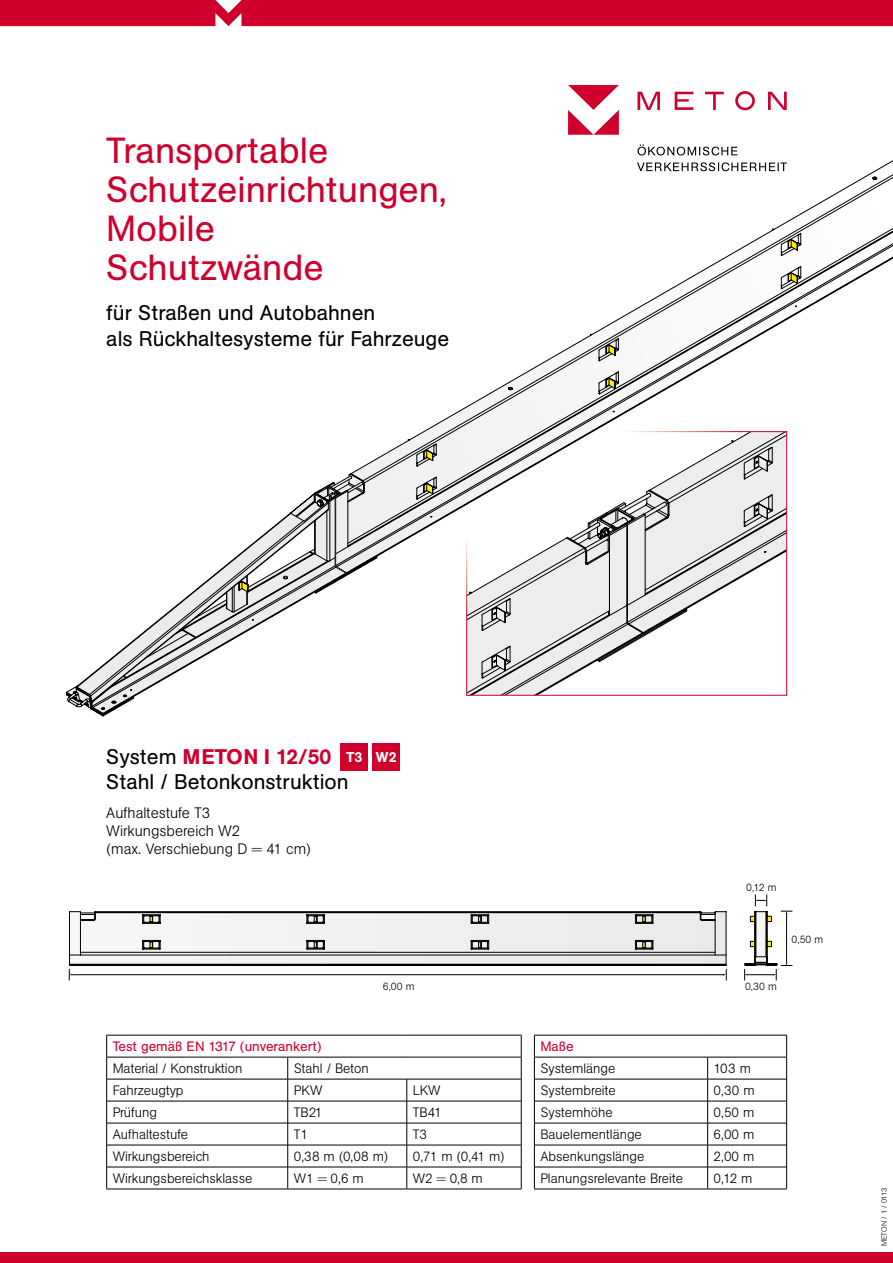
<style>
.page{position:relative;width:893px;height:1263px;background:#fff}
.page>*{position:absolute;margin:0;border:0;box-sizing:border-box;transform-origin:0 0}
.t1{font:36px/39px "AG Buch BQ";color:#cf002c}
.t2{font:21px/25.2px "AG Buch BQ";color:#000}
.t3{font:300 15px/18px "AG Buch BQ";color:#000}
.t4{font:500 14.1px "AG Buch BQ";color:#fff}
.t5{font:300 13.5px "AG Buch BQ";color:#000}
.t6{font:13.5px "AG Buch BQ";color:#cf002c}
.t7{font:300 10.5px "AG Buch BQ";color:#000}
.t8{font:300 7.5px "AG Buch BQ";letter-spacing:-.04em;color:#000}
.s1{font-weight:500;color:#cf002c}
</style>
<div class="page">
<div style="left:0;top:0;width:893px;height:26px;background:#cf002c"></div>
<div style="left:0;top:1253px;width:893px;height:10px;background:#cf002c"></div>
<hr style="left:106px;top:1035px;width:182px;height:1px;background:#000">
<hr style="left:288px;top:1035px;width:119px;height:1px;background:#000">
<hr style="left:407px;top:1035px;width:115px;height:1px;background:#000">
<svg style="left:106px;top:1035px;width:1px;height:153px"></svg>
<svg style="left:521px;top:1035px;width:1px;height:153px"></svg>
<hr style="left:107px;top:1079px;width:181px;height:1px;background:#000">
<hr style="left:288px;top:1079px;width:119px;height:1px;background:#000">
<hr style="left:407px;top:1079px;width:114px;height:1px;background:#000">
<hr style="left:107px;top:1101px;width:181px;height:1px;background:#000">
<hr style="left:288px;top:1101px;width:119px;height:1px;background:#000">
<hr style="left:407px;top:1101px;width:114px;height:1px;background:#000">
<hr style="left:107px;top:1123px;width:181px;height:1px;background:#000">
<hr style="left:288px;top:1123px;width:119px;height:1px;background:#000">
<hr style="left:407px;top:1123px;width:114px;height:1px;background:#000">
<hr style="left:107px;top:1145px;width:181px;height:1px;background:#000">
<hr style="left:288px;top:1145px;width:119px;height:1px;background:#000">
<hr style="left:407px;top:1145px;width:114px;height:1px;background:#000">
<hr style="left:107px;top:1167px;width:181px;height:1px;background:#000">
<hr style="left:288px;top:1167px;width:119px;height:1px;background:#000">
<svg style="left:287px;top:1058px;width:1px;height:130px"></svg>
<hr style="left:407px;top:1167px;width:114px;height:1px;background:#000">
<svg style="left:407px;top:1079px;width:1px;height:109px"></svg>
<hr style="left:106px;top:1188px;width:182px;height:1px;background:#000">
<hr style="left:288px;top:1188px;width:119px;height:1px;background:#000">
<hr style="left:407px;top:1188px;width:115px;height:1px;background:#000">
<hr style="left:106px;top:1057px;width:182px;height:1px;background:#000">
<hr style="left:288px;top:1057px;width:119px;height:1px;background:#000">
<hr style="left:407px;top:1057px;width:115px;height:1px;background:#000">
<hr style="left:534px;top:1035px;width:174px;height:1px;background:#000">
<hr style="left:708px;top:1035px;width:79px;height:1px;background:#000">
<svg style="left:534px;top:1035px;width:1px;height:153px"></svg>
<svg style="left:786px;top:1035px;width:1px;height:153px"></svg>
<hr style="left:534px;top:1188px;width:174px;height:1px;background:#000">
<hr style="left:708px;top:1188px;width:79px;height:1px;background:#000">
<hr style="left:535px;top:1079px;width:173px;height:1px;background:#000">
<hr style="left:708px;top:1079px;width:78px;height:1px;background:#000">
<hr style="left:535px;top:1101px;width:173px;height:1px;background:#000">
<hr style="left:708px;top:1101px;width:78px;height:1px;background:#000">
<hr style="left:535px;top:1123px;width:173px;height:1px;background:#000">
<hr style="left:708px;top:1123px;width:78px;height:1px;background:#000">
<hr style="left:535px;top:1145px;width:173px;height:1px;background:#000">
<hr style="left:708px;top:1145px;width:78px;height:1px;background:#000">
<hr style="left:535px;top:1167px;width:173px;height:1px;background:#000">
<hr style="left:708px;top:1167px;width:78px;height:1px;background:#000">
<svg style="left:707px;top:1058px;width:1px;height:130px"></svg>
<hr style="left:534px;top:1057px;width:174px;height:1px;background:#000">
<hr style="left:708px;top:1057px;width:79px;height:1px;background:#000">
<svg style="left:568px;top:85px;width:51px;height:47px"></svg>
<svg style="left:705px;top:92px;width:19px;height:18px"></svg>
<svg style="left:768px;top:92px;width:19px;height:18px"></svg>
<svg style="left:637px;top:92px;width:23px;height:18px"></svg>
<svg style="left:675px;top:92px;width:18px;height:18px"></svg>
<svg style="left:735px;top:91px;width:20px;height:19px"></svg>
<div style="left:373px;top:743px;width:27px;height:27px;background:#cf002c"></div>
<div style="left:341px;top:743px;width:27px;height:27px;background:#cf002c"></div>
<svg style="left:466px;top:606px;width:321px;height:90px"></svg>
<svg style="left:361px;top:435px;width:427px;height:171px"></svg>
<svg style="left:416px;top:132px;width:477px;height:357px"></svg>
<svg style="left:67px;top:467px;width:294px;height:243px"></svg>
<svg style="left:69px;top:911px;width:658px;height:69px"></svg>
<svg style="left:744px;top:894px;width:48px;height:86px"></svg>
<h1 class="t1" style="left:106px;top:132px;width:342px">Transportable<br>Schutzeinrichtungen,<br>Mobile<br>Schutzwände</h1>
<h2 class="t2" style="left:106px;top:301px;width:344px">für Straßen und Autobahnen<br>als Rückhaltesysteme für Fahrzeuge</h2>
<h2 class="t2" style="left:106px;top:744px;width:244px">System <span class="s1">METON I 12/50<br></span>Stahl / Betonkonstruktion</h2>
<p class="t3" style="left:106px;top:803px;width:206px">Aufhaltestufe T3<br>Wirkungsbereich W2<br>(max. Verschiebung D = 41 cm)</p>
<p class="t4" style="left:346px;top:748px;width:52px">T3 W2</p>
<p class="t7" style="left:383px;top:980px;width:33px">6,00 m</p>
<p class="t6" style="left:113px;top:1039px;width:211px">Test gemäß EN 1317 (unverankert)</p>
<p class="t5" style="left:113px;top:1060px;width:131px">Material / Konstruktion</p>
<p class="t5" style="left:294px;top:1060px;width:77px">Stahl / Beton</p>
<p class="t5" style="left:113px;top:1082px;width:72px">Fahrzeugtyp</p>
<p class="t5" style="left:294px;top:1082px;width:30px">PKW</p>
<p class="t5" style="left:413px;top:1082px;width:29px">LKW</p>
<p class="t5" style="left:113px;top:1104px;width:46px">Prüfung</p>
<p class="t5" style="left:294px;top:1104px;width:30px">TB21</p>
<p class="t5" style="left:413px;top:1104px;width:30px">TB41</p>
<p class="t5" style="left:113px;top:1126px;width:77px">Aufhaltestufe</p>
<p class="t5" style="left:294px;top:1126px;width:16px">T1</p>
<p class="t5" style="left:413px;top:1126px;width:16px">T3</p>
<p class="t5" style="left:113px;top:1148px;width:98px">Wirkungsbereich</p>
<p class="t5" style="left:294px;top:1148px;width:96px">0,38 m (0,08 m)</p>
<p class="t5" style="left:413px;top:1148px;width:93px">0,71 m (0,41 m)</p>
<p class="t5" style="left:113px;top:1170px;width:141px">Wirkungsbereichsklasse</p>
<p class="t5" style="left:294px;top:1170px;width:72px">W1 = 0,6 m</p>
<p class="t5" style="left:413px;top:1170px;width:72px">W2 = 0,8 m</p>
<p class="t7" style="left:746px;top:882px;width:32px">0,12 m</p>
<p class="t7" style="left:745px;top:980px;width:33px">0,30 m</p>
<p class="t7" style="left:792px;top:933px;width:33px">0,50 m</p>
<p class="t6" style="left:540px;top:1039px;width:35px">Maße</p>
<p class="t5" style="left:540px;top:1060px;width:77px">Systemlänge</p>
<p class="t5" style="left:714px;top:1060px;width:39px">103 m</p>
<p class="t5" style="left:540px;top:1082px;width:77px">Systembreite</p>
<p class="t5" style="left:714px;top:1082px;width:43px">0,30 m</p>
<p class="t5" style="left:540px;top:1104px;width:74px">Systemhöhe</p>
<p class="t5" style="left:714px;top:1104px;width:42px">0,50 m</p>
<p class="t5" style="left:540px;top:1126px;width:103px">Bauelementlänge</p>
<p class="t5" style="left:714px;top:1126px;width:42px">6,00 m</p>
<p class="t5" style="left:540px;top:1148px;width:106px">Absenkungslänge</p>
<p class="t5" style="left:714px;top:1148px;width:42px">2,00 m</p>
<p class="t5" style="left:540px;top:1170px;width:144px">Planungsrelevante Breite</p>
<p class="t5" style="left:714px;top:1170px;width:40px">0,12 m</p>
<p class="t8" style="left:880px;top:1246px;width:60px;rotate:-90deg">METON / 1 / 0113</p>
</div>
